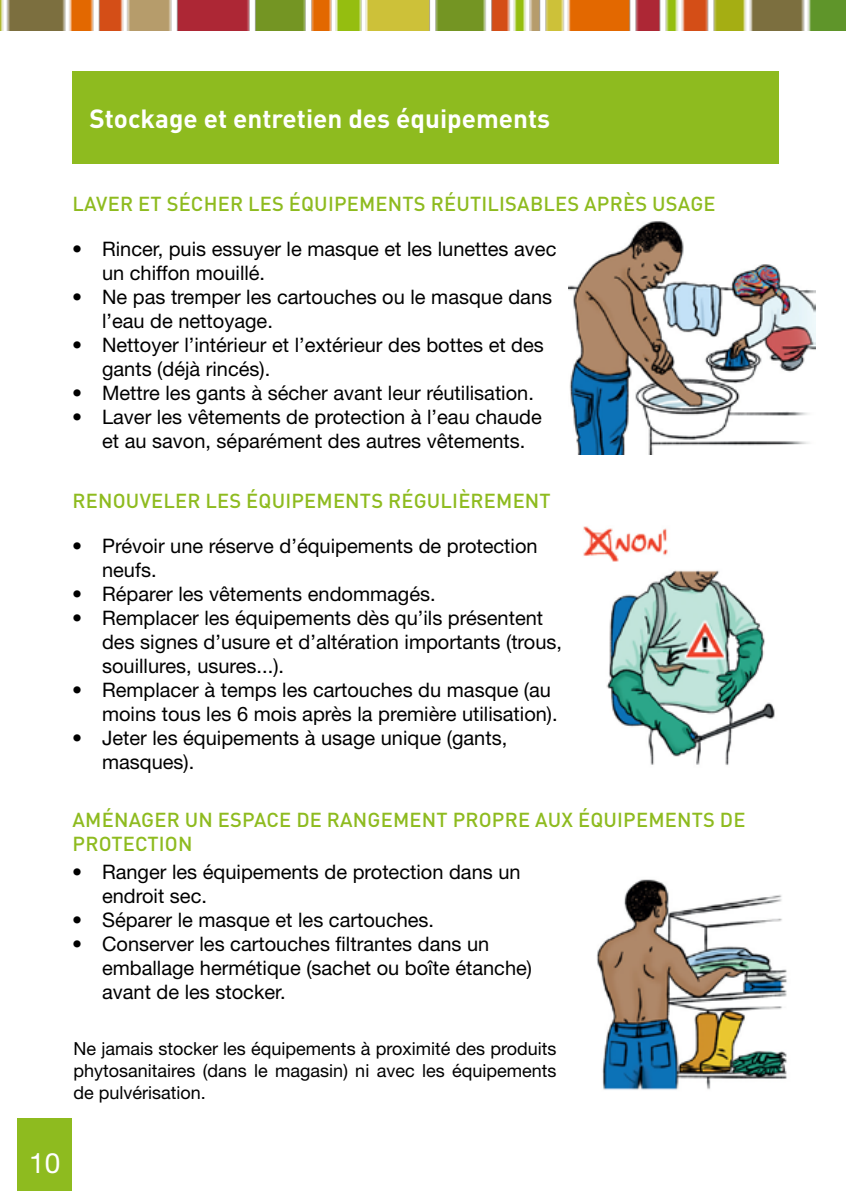
<style>
.page{position:relative;width:851px;height:1191px;background:#fff}
.page>*{position:absolute;margin:0;border:0;box-sizing:border-box;transform-origin:0 0}
.t1{font:28px "Helvetica Neue LT Std";color:#fff}
.t2{font:700 26px "DIN Pro";color:#fff}
.t3{font:20px/24px "Helvetica Neue LT Std";color:#000}
.t4{font:500 20px/24px "DIN Pro";letter-spacing:.01em;color:#8ebb1f}
.t5{font:18px/21.6px "Helvetica Neue LT Std";color:#000;text-align:justify}
</style>
<div class="page">
<div style="left:17px;top:1119px;width:55px;height:72px;background:#8ebb1f"></div>
<img style="left:0;top:0;width:845px;height:30px">
<img style="left:568px;top:221px;width:247px;height:233px">
<div style="left:72px;top:71px;width:707px;height:93px;background:#8ebb1f"></div>
<img style="left:583px;top:526px;width:192px;height:239px">
<img style="left:596px;top:879px;width:191px;height:211px">
<h2 class="t2" style="left:89px;top:100px;width:462px">Stockage et entretien des équipements</h2>
<p class="t4" style="left:73px;top:191px;width:644px">LAVER ET SÉCHER LES ÉQUIPEMENTS RÉUTILISABLES APRÈS USAGE</p>
<p class="t3" style="left:102px;top:237px;width:456px;text-indent:-30px">• Rincer, puis essuyer le masque et les lunettes avec un chiffon mouillé.</p>
<p class="t3" style="left:102px;top:285px;width:451px;text-indent:-30px">• Ne pas tremper les cartouches ou le masque dans l’eau de nettoyage.</p>
<p class="t3" style="left:102px;top:333px;width:443px;text-indent:-30px">• Nettoyer l’intérieur et l’extérieur des bottes et des gants (déjà rincés).</p>
<p class="t3" style="left:72px;top:381px;width:463px">• Mettre les gants à sécher avant leur réutilisation.</p>
<p class="t3" style="left:102px;top:405px;width:441px;text-indent:-30px">• Laver les vêtements de protection à l’eau chaude et au savon, séparément des autres vêtements.</p>
<p class="t4" style="left:73px;top:488px;width:479px">RENOUVELER LES ÉQUIPEMENTS RÉGULIÈREMENT</p>
<p class="t3" style="left:102px;top:533px;width:437px;text-indent:-30px">• Prévoir une réserve d’équipements de protection neufs.</p>
<p class="t3" style="left:72px;top:581px;width:365px">• Réparer les vêtements endommagés.</p>
<p class="t3" style="left:102px;top:605px;width:461px;text-indent:-30px">• Remplacer les équipements dès qu’ils présentent des signes d’usure et d’altération importants (trous, souillures, usures...).</p>
<p class="t3" style="left:102px;top:677px;width:457px;text-indent:-30px">• Remplacer à temps les cartouches du masque (au moins tous les 6 mois après la première utilisation).</p>
<p class="t3" style="left:102px;top:725px;width:406px;text-indent:-30px">• Jeter les équipements à usage unique (gants, masques).</p>
<p class="t4" style="left:73px;top:806px;width:674px">AMÉNAGER UN ESPACE DE RANGEMENT PROPRE AUX ÉQUIPEMENTS DE<br>PROTECTION</p>
<p class="t3" style="left:102px;top:859px;width:420px;text-indent:-30px">• Ranger les équipements de protection dans un endroit sec.</p>
<p class="t3" style="left:72px;top:907px;width:363px">• Séparer le masque et les cartouches.</p>
<p class="t3" style="left:102px;top:931px;width:431px;text-indent:-30px">• Conserver les cartouches filtrantes dans un emballage hermétique (sachet ou boîte étanche) avant de les stocker.</p>
<p class="t5" style="left:73px;top:1038px;width:484px">Ne jamais stocker les équipements à proximité des produits phytosanitaires (dans le magasin) ni avec les équipements de pulvérisation.</p>
<h1 class="t1" style="left:29px;top:1146px;width:33px">10</h1>
</div>
